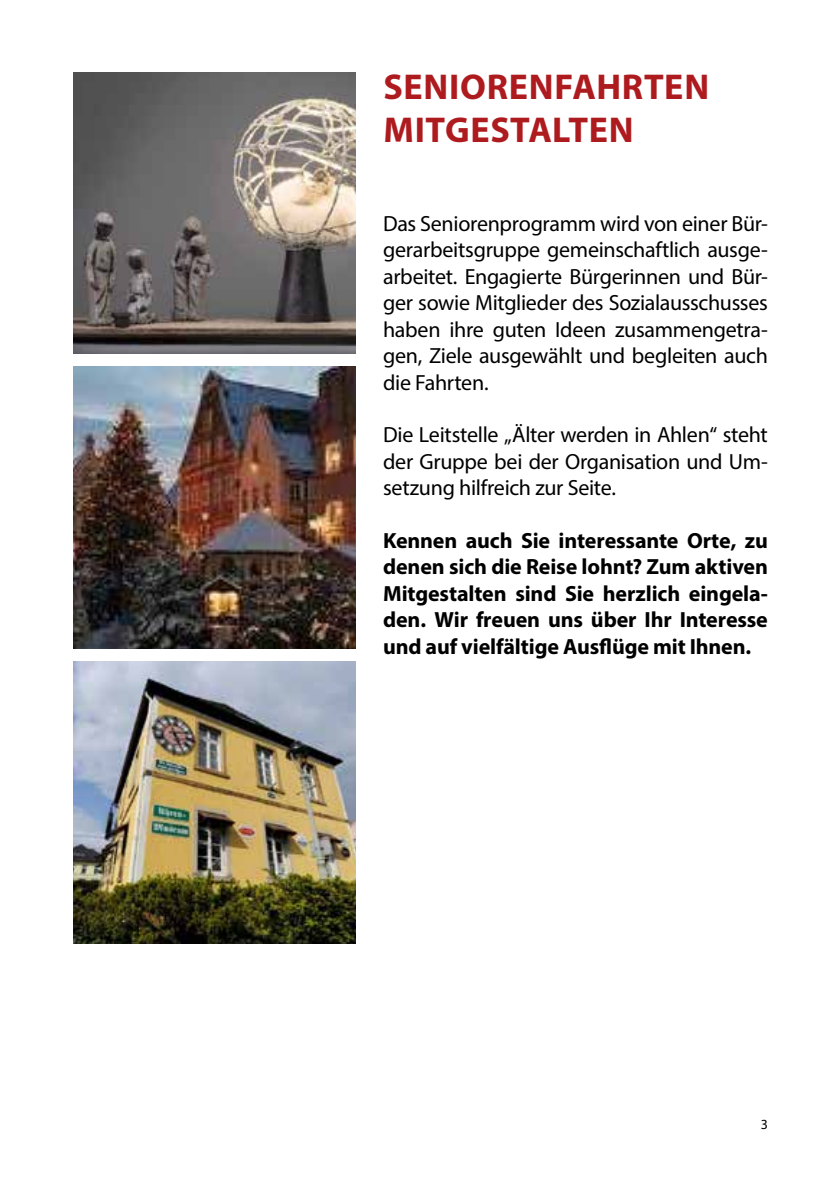
<style>
.page{position:relative;width:840px;height:1191px;background:#fff}
.page>*{position:absolute;margin:0;border:0;box-sizing:border-box;transform-origin:0 0}
.t1{font:700 36px/43.2px "Myriad Pro";letter-spacing:.02em;color:#ae1b1f}
.t2{font:22px/26.4px "Myriad Pro";letter-spacing:-.015em;color:#000;text-align:justify}
.t3{font:700 22px/26.4px "Myriad Pro";letter-spacing:-.01em;color:#000;text-align:justify}
.t4{font:14px "Myriad Pro";color:#000}
</style>
<div class="page">
<img style="left:73px;top:662px;width:282px;height:281px">
<img style="left:73px;top:72px;width:282px;height:281px">
<img style="left:73px;top:367px;width:282px;height:281px">
<h1 class="t1" style="left:383px;top:64px;width:327px">SENIORENFAHRTEN<br>MITGESTALTEN</h1>
<p class="t2" style="left:383px;top:210px;width:386px">Das Seniorenprogramm wird von einer Bür&shy;gerarbeitsgruppe gemeinschaftlich ausge&shy;arbeitet. Engagierte Bürgerinnen und Bür&shy;ger sowie Mitglieder des Sozialausschusses haben ihre guten Ideen zusammengetra&shy;gen, Ziele ausgewählt und begleiten auch die Fahrten.</p>
<p class="t2" style="left:383px;top:421px;width:386px">Die Leitstelle „Älter werden in Ahlen“ steht der Gruppe bei der Organisation und Um&shy;setzung hilfreich zur Seite.</p>
<p class="t3" style="left:383px;top:526px;width:386px">Kennen auch Sie interessante Orte, zu denen sich die Reise lohnt? Zum aktiven Mitgestalten sind Sie herzlich eingela&shy;den. Wir freuen uns über Ihr Interesse und auf vielfältige Ausflüge mit Ihnen.</p>
<p class="t4" style="left:760px;top:1116px;width:9px">3</p>
</div>
